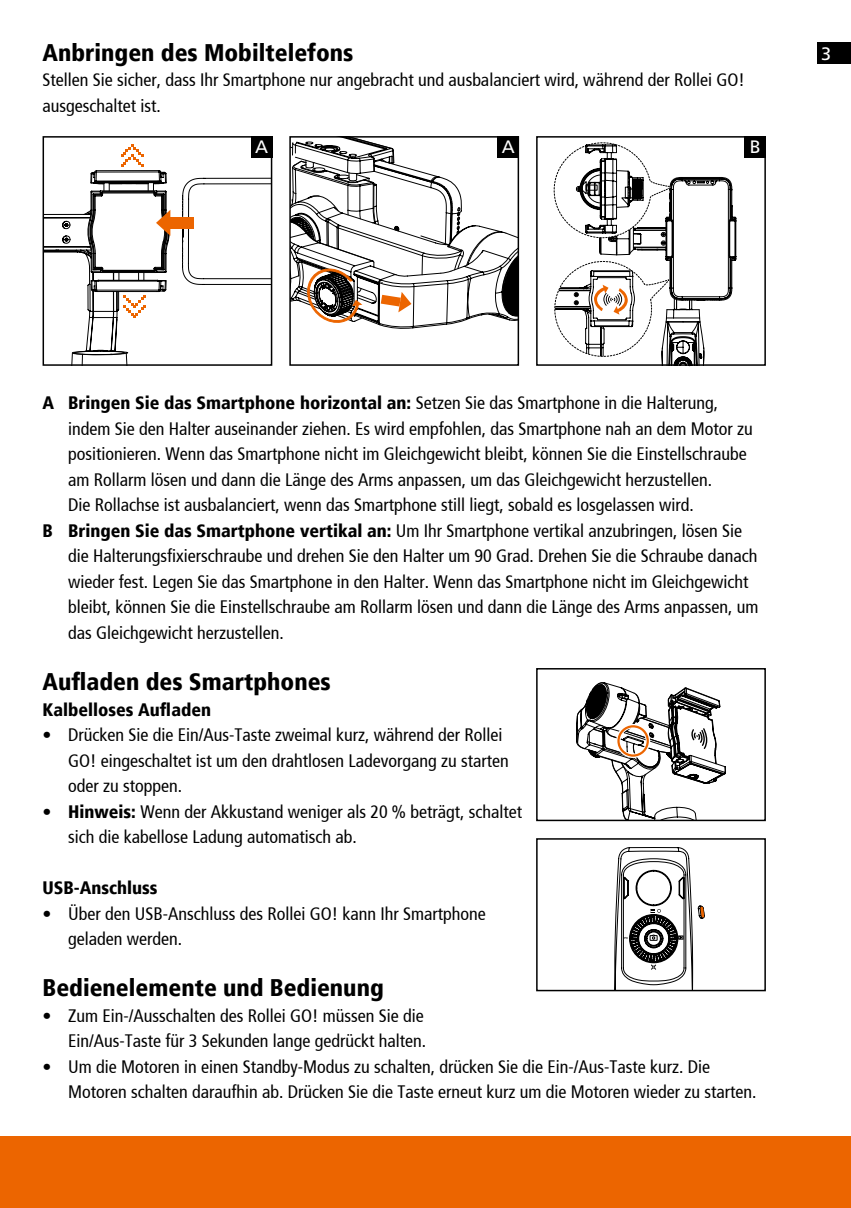
<style>
.page{position:relative;width:851px;height:1208px;background:#fff}
.page>*{position:absolute;margin:0;border:0;box-sizing:border-box;transform-origin:0 0}
.t1{font:900 condensed 24px "Frutiger";color:#000}
.t2{font:condensed 18px/25.5px "Frutiger";color:#000}
.t3{font:900 condensed 18px "Frutiger";color:#000}
.t4{font:18px "Frutiger LT";color:#fff}
.t5{font:3.3px "Courier";color:#000}
.s1{font-weight:400}
.s2{font-weight:900}
</style>
<div class="page">
<div style="left:816px;top:43px;width:34px;height:21px;background:#000"></div>
<div style="left:0;top:1135px;width:850px;height:73px;background:#ec6500"></div>
<svg style="left:614px;top:847px;width:91px;height:141px"></svg>
<div style="left:536px;top:838px;width:229px;height:153px;border:2px solid #000"></div>
<svg style="left:181px;top:177px;width:88px;height:108px"></svg>
<div style="left:170px;top:217px;width:24px;height:11px;background:#ec6500"></div>
<svg style="left:46px;top:145px;width:124px;height:218px"></svg>
<div style="left:43px;top:136px;width:229px;height:230px;border:2px solid #000"></div>
<div style="left:251px;top:136px;width:21px;height:21px;background:#000"></div>
<svg style="left:292px;top:139px;width:224px;height:190px"></svg>
<div style="left:289px;top:136px;width:230px;height:230px;border:2px solid #000"></div>
<div style="left:497px;top:136px;width:22px;height:21px;background:#000"></div>
<svg style="left:553px;top:142px;width:183px;height:221px"></svg>
<div style="left:536px;top:136px;width:229px;height:230px;border:2px solid #000"></div>
<div style="left:744px;top:136px;width:21px;height:21px;background:#000"></div>
<svg style="left:576px;top:682px;width:150px;height:136px"></svg>
<div style="left:536px;top:668px;width:229px;height:153px;border:2px solid #000"></div>
<div style="left:616px;top:724px;width:34px;height:34px;border:4px solid #fff;border-radius:50%"></div>
<div style="left:617px;top:725px;width:31px;height:31px;border:2px solid #ec6500;border-radius:50%"></div>
<h1 class="t1" style="left:43px;top:41px;width:312px">Anbringen des Mobiltelefons</h1>
<p class="t4" style="left:821px;top:43px;width:12px">3</p>
<p class="t2" style="left:43px;top:68px;width:703px">Stellen Sie sicher, dass Ihr Smartphone nur angebracht und ausbalanciert wird, während der Rollei GO! ausgeschaltet ist.</p>
<p class="t4" style="left:255px;top:137px;width:14px">A</p>
<p class="t4" style="left:502px;top:137px;width:14px">A</p>
<p class="t4" style="left:749px;top:137px;width:12px">B</p>
<p class="t3" style="left:43px;top:395px;width:677px">A Bringen Sie das Smartphone horizontal an: <span class="s1">Setzen Sie das Smartphone in die Halterung,</span></p>
<p class="t2" style="left:68px;top:417px;width:686px">indem Sie den Halter auseinander ziehen. Es wird empfohlen, das Smartphone nah an dem Motor zu</p>
<p class="t2" style="left:68px;top:443px;width:680px">positionieren. Wenn das Smartphone nicht im Gleichgewicht bleibt, können Sie die Einstellschraube</p>
<p class="t2" style="left:68px;top:468px;width:645px">am Rollarm lösen und dann die Länge des Arms anpassen, um das Gleichgewicht herzustellen.</p>
<p class="t2" style="left:68px;top:494px;width:627px">Die Rollachse ist ausbalanciert, wenn das Smartphone still liegt, sobald es losgelassen wird.</p>
<p class="t2" style="left:43px;top:519px;width:701px"><span class="s2">B Bringen Sie das Smartphone vertikal an:</span> Um Ihr Smartphone vertikal anzubringen, lösen Sie</p>
<p class="t2" style="left:68px;top:545px;width:690px">die Halterungsfixierschraube und drehen Sie den Halter um 90 Grad. Drehen Sie die Schraube danach</p>
<p class="t2" style="left:68px;top:570px;width:681px">wieder fest. Legen Sie das Smartphone in den Halter. Wenn das Smartphone nicht im Gleichgewicht</p>
<p class="t2" style="left:68px;top:596px;width:691px">bleibt, können Sie die Einstellschraube am Rollarm lösen und dann die Länge des Arms anpassen, um</p>
<p class="t2" style="left:68px;top:621px;width:217px">das Gleichgewicht herzustellen.</p>
<h1 class="t1" style="left:43px;top:671px;width:290px">Aufladen des Smartphones</h1>
<p class="t3" style="left:43px;top:701px;width:170px">Kalbelloses Aufladen</p>
<p class="t2" style="left:68px;top:723px;width:442px;text-indent:-26px">• Drücken Sie die Ein/Aus-Taste zweimal kurz, während der Rollei<br>GO! eingeschaltet ist um den drahtlosen Ladevorgang zu starten oder zu stoppen.</p>
<p class="t2" style="left:68px;top:800px;width:455px;text-indent:-26px">• <span class="s2">Hinweis:</span> Wenn der Akkustand weniger als 20 % beträgt, schaltet sich die kabellose Ladung automatisch ab.</p>
<p class="t3" style="left:43px;top:880px;width:117px">USB-Anschluss</p>
<p class="t2" style="left:68px;top:902px;width:419px;text-indent:-26px">• Über den USB-Anschluss des Rollei GO! kann Ihr Smartphone geladen werden.</p>
<h1 class="t1" style="left:43px;top:977px;width:343px">Bedienelemente und Bedienung</h1>
<p class="t2" style="left:43px;top:1004px;width:385px;text-align:right">• Zum Ein-/Ausschalten des Rollei GO! müssen Sie die<br>Ein/Aus-Taste für 3 Sekunden lange gedrückt halten.</p>
<p class="t2" style="left:68px;top:1055px;width:689px;text-indent:-26px">• Um die Motoren in einen Standby-Modus zu schalten, drücken Sie die Ein-/Aus-Taste kurz. Die<br>Motoren schalten daraufhin ab. Drücken Sie die Taste erneut kurz um die Motoren wieder zu starten.</p>
<p class="t5" style="left:623px;top:935px;width:6px">FM</p>
</div>
